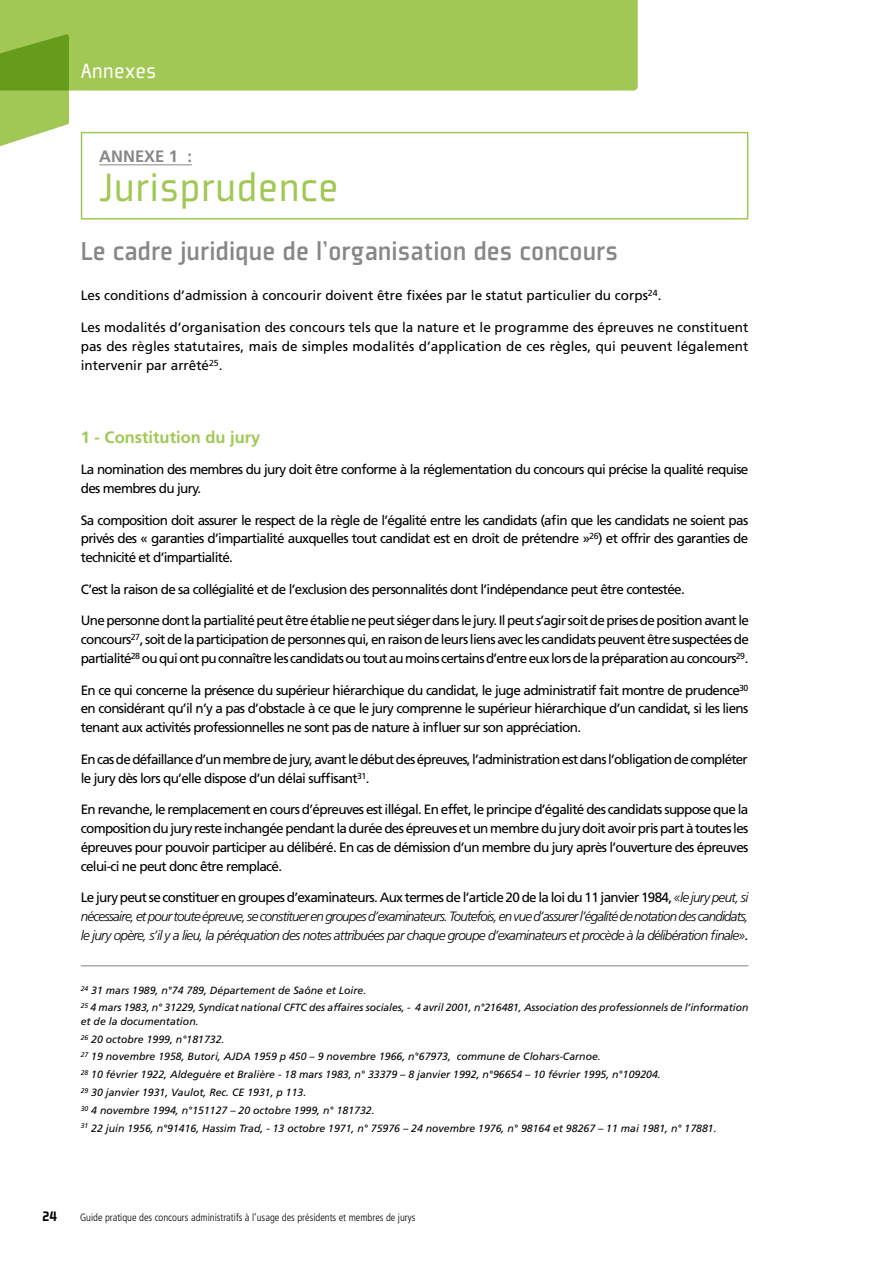
<style>
.page{position:relative;width:893px;height:1263px;background:#fff}
.page>*{position:absolute;margin:0;border:0;box-sizing:border-box;transform-origin:0 0}
.texte_courant{font:43.5px "Plexes";color:#a1c854}
.sous_titre_Mesure{font:500 28.5px "Plexes";color:#878787}
.Axe{font:22.5px "Plexes";color:#fff}
.titre_3{font:700 16.5px "Frutiger";color:#a1c854}
.texte_courant-2{font:700 16.5px "Frutiger";color:#878787}
.t1{font:900 15px "Plexes";color:#000}
.texte_courant-3{font:13.5px/18.8px "Frutiger";letter-spacing:-.05em;color:#000;text-align:justify}
.texte_courant-4{font:italic 300 13.5px/18.8px "Frutiger";letter-spacing:-.05em;color:#000;text-align:justify}
.texte_courant-5{font:13.5px "Frutiger";color:#000}
.note_bas_de_page{font:italic 10.5px/13.5px "Frutiger";color:#000}
.t2{font:300 condensed 10.5px "Frutiger";color:#000}
.s1{font-weight:400;font-style:normal}
</style>
<div class="page">
<div style="left:0;top:0;width:638px;height:91px;background:#a1c854"></div>
<svg style="left:0;top:34px;width:69px;height:113px;background:#91bb4e"></svg>
<hr style="left:81px;top:965px;width:667px;height:1px;background:#878787">
<hr style="left:99px;top:165px;width:93px;height:1px;background:#878787">
<div style="left:81px;top:132px;width:667px;height:88px;border:2px solid #a1c854"></div>
<p class="Axe" style="left:81px;top:59px;width:77px">Annexes</p>
<p class="texte_courant-2" style="left:99px;top:146px;width:94px">ANNEXE 1 :</p>
<p class="texte_courant" style="left:99px;top:165px;width:241px">Jurisprudence</p>
<p class="sous_titre_Mesure" style="left:81px;top:237px;width:539px">Le cadre juridique de l’organisation des concours</p>
<p class="texte_courant-5" style="left:81px;top:288px;width:582px">Les conditions d’admission à concourir doivent être fixées par le statut particulier du corps<sup>24</sup>.</p>
<p class="texte_courant-3" style="left:81px;top:318px;width:669px">Les modalités d’organisation des concours tels que la nature et le programme des épreuves ne constituent pas des règles statutaires, mais de simples modalités d’application de ces règles, qui peuvent légalement intervenir par arrêté<sup>25</sup>.</p>
<p class="titre_3" style="left:81px;top:427px;width:181px">1 - Constitution du jury</p>
<p class="texte_courant-3" style="left:81px;top:460px;width:669px">La nomination des membres du jury doit être conforme à la réglementation du concours qui précise la qualité requise des membres du jury.</p>
<p class="texte_courant-3" style="left:81px;top:511px;width:669px">Sa composition doit assurer le respect de la règle de l’égalité entre les candidats (afin que les candidats ne soient pas privés des « garanties d’impartialité auxquelles tout candidat est en droit de prétendre »<sup>26</sup>) et offrir des garanties de technicité et d’impartialité.</p>
<p class="texte_courant-3" style="left:81px;top:580px;width:605px">C’est la raison de sa collégialité et de l’exclusion des personnalités dont l’indépendance peut être contestée.</p>
<p class="texte_courant-3" style="left:81px;top:611px;width:670px">Une personne dont la partialité peut être établie ne peut siéger dans le jury. Il peut s’agir soit de prises de position avant le concours<sup>27</sup>, soit de la participation de personnes qui, en raison de leurs liens avec les candidats peuvent être suspectées de partialité<sup>28</sup> ou qui ont pu connaître les candidats ou tout au moins certains d’entre eux lors de la préparation au concours<sup>29</sup>.</p>
<p class="texte_courant-3" style="left:81px;top:681px;width:669px">En ce qui concerne la présence du supérieur hiérarchique du candidat, le juge administratif fait montre de prudence<sup>30 </sup>en considérant qu’il n’y a pas d’obstacle à ce que le jury comprenne le supérieur hiérarchique d’un candidat, si les liens tenant aux activités professionnelles ne sont pas de nature à influer sur son appréciation.</p>
<p class="texte_courant-3" style="left:81px;top:750px;width:668px">En cas de défaillance d’un membre de jury, avant le début des épreuves, l’administration est dans l’obligation de compléter le jury dès lors qu’elle dispose d’un délai suffisant<sup>31</sup>.</p>
<p class="texte_courant-3" style="left:81px;top:800px;width:669px">En revanche, le remplacement en cours d’épreuves est illégal. En effet, le principe d’égalité des candidats suppose que la composition du jury reste inchangée pendant la durée des épreuves et un membre du jury doit avoir pris part à toutes les épreuves pour pouvoir participer au délibéré. En cas de démission d’un membre du jury après l’ouverture des épreuves celui-ci ne peut donc être remplacé.</p>
<p class="texte_courant-4" style="left:81px;top:888px;width:669px"><span class="s1">Le jury peut se constituer en groupes d’examinateurs. Aux termes de l’article 20 de la loi du 11 janvier 1984,</span> «le jury peut, si nécessaire, et pour toute épreuve, se constituer en groupes d’examinateurs. Toutefois, en vue d’assurer l’égalité de notation des candidats, le jury opère, s’il y a lieu, la péréquation des notes attribuées par chaque groupe d’examinateurs et procède à la délibération finale»<span class="s1">.</span></p>
<p class="note_bas_de_page" style="left:81px;top:983px;width:287px"><sup>24</sup> 31 mars 1989, n°74 789, Département de Saône et Loire.</p>
<p class="note_bas_de_page" style="left:81px;top:1001px;width:669px"><sup>25</sup> 4 mars 1983, n° 31229, Syndicat national CFTC des affaires sociales, - 4 avril 2001, n°216481, Association des professionnels de l’information et de la documentation.</p>
<p class="note_bas_de_page" style="left:81px;top:1032px;width:145px"><sup>26</sup> 20 octobre 1999, n°181732.</p>
<p class="note_bas_de_page" style="left:81px;top:1050px;width:522px"><sup>27</sup> 19 novembre 1958, Butori, AJDA 1959 p 450 – 9 novembre 1966, n°67973, commune de Clohars-Carnoe.</p>
<p class="note_bas_de_page" style="left:81px;top:1068px;width:581px"><sup>28</sup> 10 février 1922, Aldeguère et Bralière - 18 mars 1983, n° 33379 – 8 janvier 1992, n°96654 – 10 février 1995, n°109204.</p>
<p class="note_bas_de_page" style="left:81px;top:1086px;width:227px"><sup>29</sup> 30 janvier 1931, Vaulot, Rec. CE 1931, p 113.</p>
<p class="note_bas_de_page" style="left:81px;top:1103px;width:295px"><sup>30</sup> 4 novembre 1994, n°151127 – 20 octobre 1999, n° 181732.</p>
<p class="note_bas_de_page" style="left:81px;top:1121px;width:637px"><sup>31</sup> 22 juin 1956, n°91416, Hassim Trad, - 13 octobre 1971, n° 75976 – 24 novembre 1976, n° 98164 et 98267 – 11 mai 1981, n° 17881.</p>
<p class="t1" style="left:43px;top:1209px;width:16px">24</p>
<p class="t2" style="left:80px;top:1212px;width:337px">Guide pratique des concours administratifs à l’usage des présidents et membres de jurys</p>
</div>
